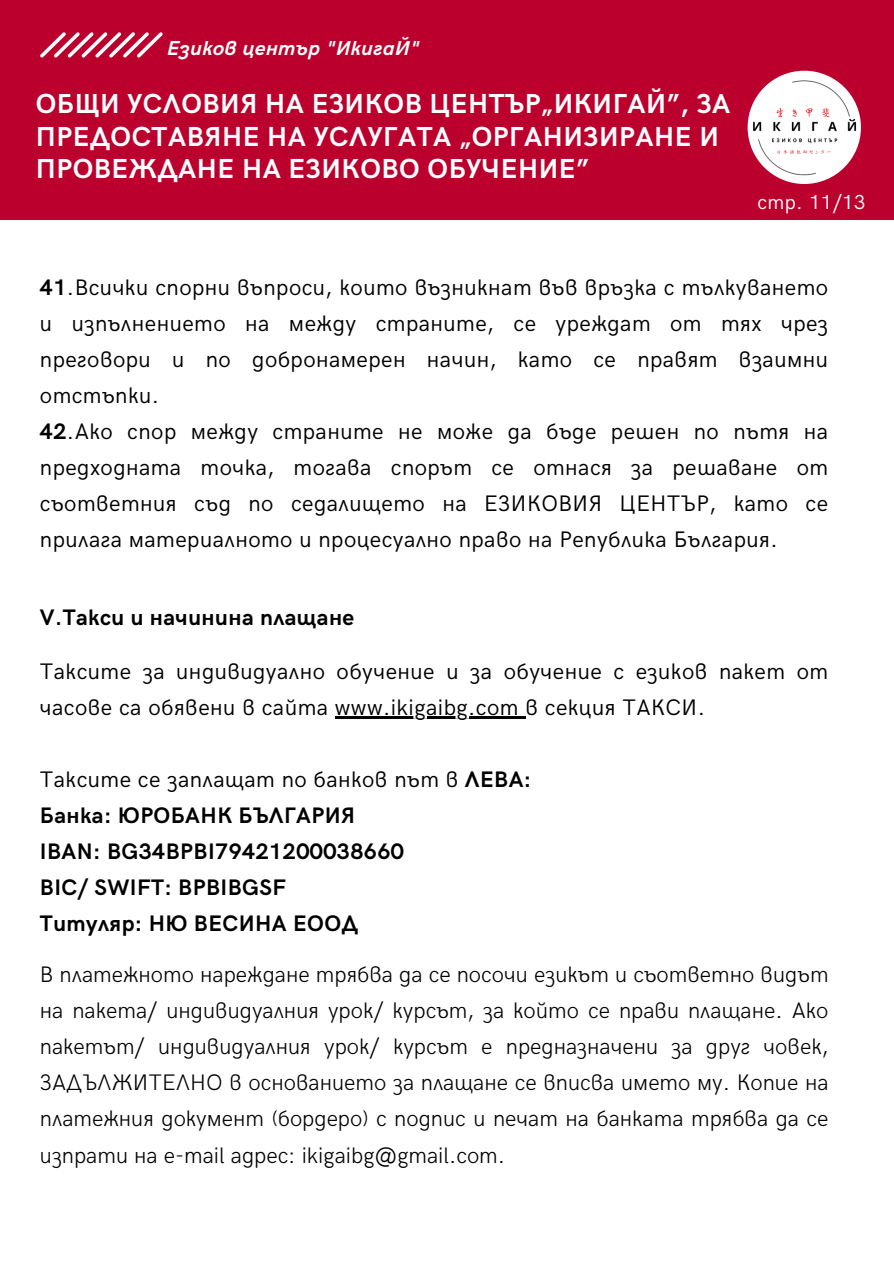
<style>
.page{position:relative;width:894px;height:1264px;background:#fff}
.page>*{position:absolute;margin:0;border:0;box-sizing:border-box;transform-origin:0 0}
.t1{font:700 27.6px/32.7px "HK Grotesk";letter-spacing:.02em;color:#fff}
.t2{font:22.5px/36px "HK Grotesk";letter-spacing:.02em;color:#000;text-align:justify}
.t3{font:300 22.5px/36px "HK Grotesk";color:#000;text-align:justify}
.t4{font:700 22.5px "HK Grotesk";letter-spacing:.02em;color:#000}
.t5{font:italic 700 20.25px "HK Grotesk";letter-spacing:.02em;color:#fff}
.t6{font:20.25px "HK Grotesk";letter-spacing:.02em;color:#fff}
.s1{font-weight:700}
</style>
<div class="page">
<div style="left:0;top:0;width:893px;height:220px;background:#bc002d"></div>
<img style="left:747px;top:70px;width:114px;height:114px">
<svg style="left:40px;top:32px;width:123px;height:26px"></svg>
<hr style="left:335px;top:716px;width:190px;height:2px;background:#000">
<p class="t5" style="left:167px;top:37px;width:254px">Езиков център "ИкигаЙ"</p>
<h2 class="t1" style="left:36px;top:88px;width:695px">ОБЩИ УСЛОВИЯ НА ЕЗИКОВ ЦЕНТЪР„ИКИГАЙ”, ЗА<br>ПРЕДОСТАВЯНЕ НА УСЛУГАТА „ОРГАНИЗИРАНЕ И<br>ПРОВЕЖДАНЕ НА ЕЗИКОВО ОБУЧЕНИЕ”</h2>
<p class="t6" style="left:757px;top:191px;width:109px">стр. 11/13</p>
<h1 class="t2" style="left:40px;top:270px;width:789px"><span class="s1">41</span>.Всички спорни въпроси, които възникнат във връзка с тълкуването и изпълнението на между страните, се уреждат от тях чрез преговори и по добронамерен начин, като се правят взаимни отстъпки.</h1>
<p class="t2" style="left:40px;top:414px;width:789px"><span class="s1">42</span>.Ако спор между страните не може да бъде решен по пътя на предходната точка, тогава спорът се отнася за решаване от съответния съд по седалището на ЕЗИКОВИЯ ЦЕНТЪР, като се прилага материалното и процесуално право на Република България.</p>
<p class="t4" style="left:40px;top:605px;width:316px">V.Такси и начинина плащане</p>
<p class="t2" style="left:40px;top:654px;width:789px">Таксите за индивидуално обучение и за обучение с езиков пакет от часове са обявени в сайта www.ikigaibg.com в секция ТАКСИ.</p>
<p class="t2" style="left:40px;top:762px;width:492px">Таксите се заплащат по банков път в <span class="s1">ЛЕВА:</span></p>
<p class="t4" style="left:40px;top:802px;width:316px">Банка: ЮРОБАНК БЪЛГАРИЯ</p>
<p class="t4" style="left:40px;top:838px;width:365px">IBAN: BG34BPBI79421200038660</p>
<p class="t4" style="left:40px;top:874px;width:247px">BIC/ SWIFT: BPBIBGSF</p>
<p class="t4" style="left:40px;top:910px;width:319px">Tитуляр: НЮ ВЕСИНА ЕООД</p>
<p class="t3" style="left:40px;top:957px;width:790px">В платежното нареждане трябва да се посочи езикът и съответно видът на пакета/ индивидуалния урок/ курсът, за който се прави плащане. Ако пакетът/ индивидуалния урок/ курсът е предназначени за друг човек, ЗАДЪЛЖИТЕЛНО в основанието за плащане се вписва името му. Копие на платежния документ (бордеро) с подпис и печат на банката трябва да се изпрати на e-mail адрес: ikigaibg@gmail.com.</p>
</div>
